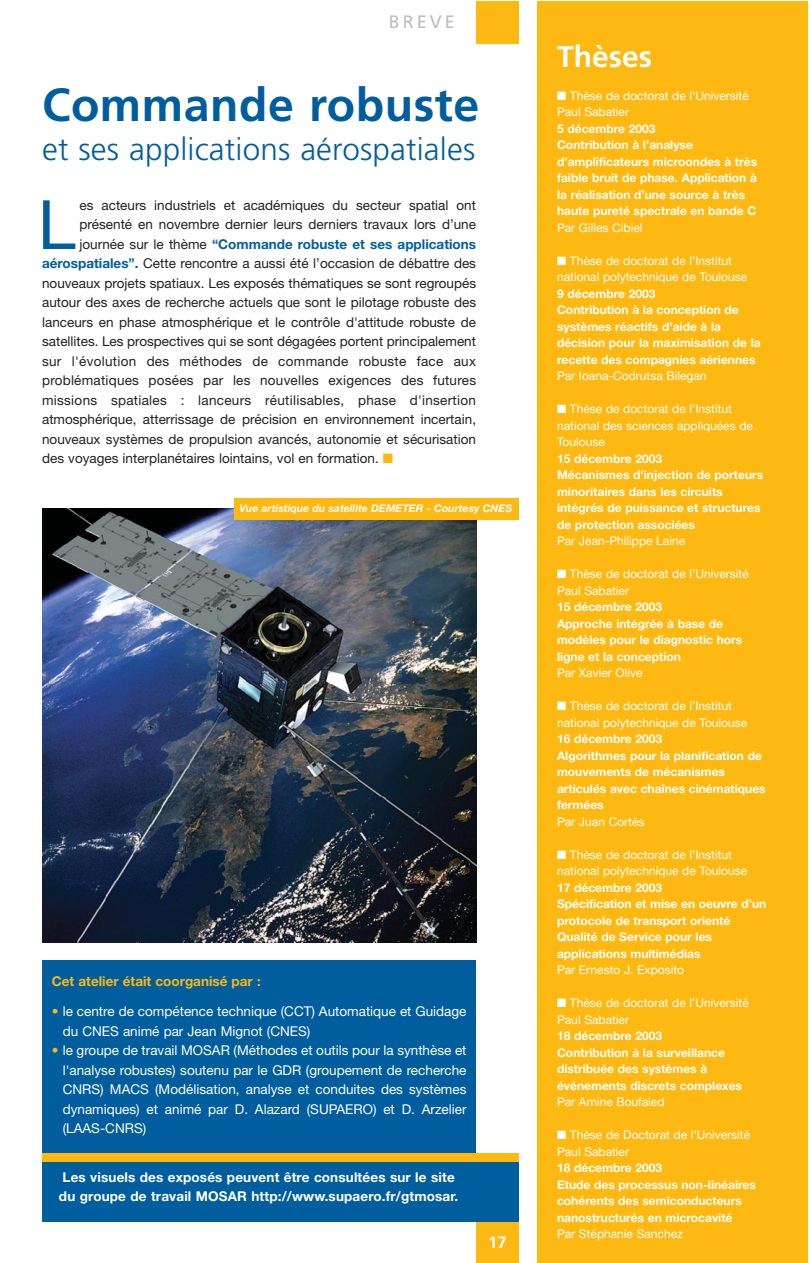
<style>
.page{position:relative;width:809px;height:1263px;background:#fff}
.page>*{position:absolute;margin:0;border:0;box-sizing:border-box;transform-origin:0 0}
.t1{font:68.1px "Helvetica Neue";color:#005e9e}
.t2{font:700 46.5px "Frutiger";letter-spacing:.01em;color:#005e9e}
.t3{font:300 31.5px "Frutiger";letter-spacing:.005em;color:#005e9e}
.t4{font:700 30px "Frutiger";color:#fff}
.t5{font:18px "Frutiger";letter-spacing:.165em;color:#bcbec0}
.t6{font:700 16.5px "Frutiger";color:#fff}
.t7{font:13.5px "Helvetica Neue";color:#231f1f}
.t8{font:13.5px/19.5px "Helvetica Neue";color:#fff}
.t9{font:13.5px "Helvetica Neue";letter-spacing:.02em;color:#231f1f}
.t10{font:700 13.5px/19.5px "Helvetica Neue";letter-spacing:.01em;color:#fff}
.t11{font:700 13.5px "Helvetica Neue";color:#005e9e}
.t12{font:700 13.5px "Helvetica Neue";color:#fdb812}
.t13{font:700 12px/16.5px "Helvetica Neue";color:#fff}
.t14{font:12px/16.5px "Helvetica Neue";color:#fff}
.t15{font:italic 700 10.5px "Helvetica Neue";color:#fff}
.s1{font-weight:400;color:#231f1f}
.s2{font-weight:700;color:#005e9e}
.s3{color:#fdb812}
</style>
<div class="page">
<div style="left:42px;top:961px;width:433px;height:208px;background:#005e9e"></div>
<div style="left:537px;top:2px;width:270px;height:1261px;background:#fdb812"></div>
<div style="left:476px;top:1222px;width:42px;height:41px;background:#fdb812"></div>
<div style="left:476px;top:2px;width:42px;height:42px;background:#fdb812"></div>
<img style="left:42px;top:508px;width:434px;height:434px">
<div style="left:42px;top:1158px;width:476px;height:64px;background:#005e9e"></div>
<div style="left:234px;top:498px;width:284px;height:21px;background:#fdb812"></div>
<div style="left:42px;top:1153px;width:476px;height:9px;background:#fdb812"></div>
<h3 class="t5" style="left:389px;top:14px;width:68px">BREVE</h3>
<h2 class="t2" style="left:42px;top:87px;width:439px">Commande robuste</h2>
<h3 class="t3" style="left:42px;top:137px;width:434px">et ses applications aérospatiales</h3>
<h1 class="t1" style="left:38px;top:200px;width:39px">L</h1>
<p class="t7" style="left:79px;top:200px;width:398px">es acteurs industriels et académiques du secteur spatial ont</p>
<p class="t7" style="left:79px;top:220px;width:398px">présenté en novembre dernier leurs derniers travaux lors d’une</p>
<p class="t11" style="left:79px;top:239px;width:398px"><span class="s1">journée sur le thème</span> “Commande robuste et ses applications</p>
<p class="t7" style="left:42px;top:259px;width:435px"><span class="s2">aérospatiales”.</span> Cette rencontre a aussi été l’occasion de débattre des</p>
<p class="t7" style="left:42px;top:278px;width:435px">nouveaux projets spatiaux. Les exposés thématiques se sont regroupés</p>
<p class="t7" style="left:42px;top:298px;width:435px">autour des axes de recherche actuels que sont le pilotage robuste des</p>
<p class="t7" style="left:42px;top:317px;width:435px">lanceurs en phase atmosphérique et le contrôle d'attitude robuste de</p>
<p class="t7" style="left:42px;top:337px;width:435px">satellites. Les prospectives qui se sont dégagées portent principalement</p>
<p class="t9" style="left:42px;top:356px;width:435px">sur l'évolution des méthodes de commande robuste face aux</p>
<p class="t9" style="left:42px;top:376px;width:435px">problématiques posées par les nouvelles exigences des futures</p>
<p class="t9" style="left:42px;top:395px;width:435px">missions spatiales : lanceurs réutilisables, phase d'insertion</p>
<p class="t7" style="left:42px;top:415px;width:435px">atmosphérique, atterrissage de précision en environnement incertain,</p>
<p class="t7" style="left:42px;top:434px;width:435px">nouveaux systèmes de propulsion avancés, autonomie et sécurisation</p>
<p class="t7" style="left:42px;top:454px;width:352px">des voyages interplanétaires lointains, vol en formation. <span class="s3">■</span></p>
<p class="t15" style="left:239px;top:505px;width:274px">Vue artistique du satellite DEMETER - Courtesy CNES</p>
<p class="t12" style="left:52px;top:977px;width:210px">Cet atelier était coorganisé par :</p>
<p class="t8" style="left:63px;top:1003px;width:405px;text-indent:-11px"><span class="s3">•</span> le centre de compétence technique (CCT) Automatique et Guidage du CNES animé par Jean Mignot (CNES)</p>
<p class="t8" style="left:63px;top:1042px;width:405px;text-align:justify;text-indent:-11px"><span class="s3">•</span> le groupe de travail MOSAR (Méthodes et outils pour la synthèse et l'analyse robustes) soutenu par le GDR (groupement de recherche CNRS) MACS (Modélisation, analyse et conduites des systèmes dynamiques) et animé par D. Alazard (SUPAERO) et D. Arzelier (LAAS-CNRS)</p>
<p class="t10" style="left:59px;top:1169px;width:401px">Les visuels des exposés peuvent être consultées sur le site du groupe de travail MOSAR http://www.supaero.fr/gtmosar.</p>
<h3 class="t6" style="left:488px;top:1235px;width:20px">17</h3>
<h3 class="t4" style="left:557px;top:44px;width:96px">Thèses</h3>
<p class="t14" style="left:557px;top:88px;width:193px">■ Thèse de doctorat de l’Université<br>Paul Sabatier</p>
<p class="t13" style="left:557px;top:121px;width:201px">5 décembre 2003<br>Contribution à l’analyse d’amplificateurs microondes à très faible bruit de phase. Application à la réalisation d’une source à très haute pureté spectrale en bande C</p>
<p class="t14" style="left:557px;top:220px;width:87px">Par Gilles Cibiel</p>
<p class="t14" style="left:557px;top:253px;width:192px">■ Thèse de doctorat de l’Institut national polytechnique de Toulouse</p>
<p class="t13" style="left:557px;top:286px;width:205px">9 décembre 2003<br>Contribution à la conception de systèmes réactifs d’aide à la décision pour la maximisation de la recette des compagnies aériennes</p>
<p class="t14" style="left:557px;top:369px;width:151px">Par Ioana-Codrutsa Bilegan</p>
<p class="t14" style="left:557px;top:402px;width:197px">■ Thèse de doctorat de l’Institut national des sciences appliquées de<br>Toulouse</p>
<p class="t13" style="left:557px;top:451px;width:208px">15 décembre 2003<br>Mécanismes d’injection de porteurs minoritaires dans les circuits intégrés de puissance et structures de protection associées</p>
<p class="t14" style="left:557px;top:534px;width:129px">Par Jean-Philippe Laine</p>
<p class="t14" style="left:557px;top:567px;width:193px">■ Thèse de doctorat de l’Université<br>Paul Sabatier</p>
<p class="t13" style="left:557px;top:600px;width:187px">15 décembre 2003<br>Approche intégrée à base de modèles pour le diagnostic hors ligne et la conception</p>
<p class="t14" style="left:557px;top:666px;width:87px">Par Xavier Olive</p>
<p class="t14" style="left:557px;top:699px;width:192px">■ Thèse de doctorat de l’Institut national polytechnique de Toulouse</p>
<p class="t13" style="left:557px;top:732px;width:210px">16 décembre 2003<br>Algorithmes pour la planification de mouvements de mécanismes articulés avec chaînes cinématiques fermées</p>
<p class="t14" style="left:557px;top:814px;width:89px">Par Juan Cortés</p>
<p class="t14" style="left:557px;top:847px;width:192px">■ Thèse de doctorat de l’Institut national polytechnique de Toulouse</p>
<p class="t13" style="left:557px;top:880px;width:211px">17 décembre 2003<br>Spécification et mise en oeuvre d’un protocole de transport orienté<br>Qualité de Service pour les applications multimédias</p>
<p class="t14" style="left:557px;top:963px;width:128px">Par Ernesto J. Exposito</p>
<p class="t14" style="left:557px;top:996px;width:193px">■ Thèse de doctorat de l’Université<br>Paul Sabatier</p>
<p class="t13" style="left:557px;top:1029px;width:186px">18 décembre 2003<br>Contribution à la surveillance distribuée des systèmes à événements discrets complexes</p>
<p class="t14" style="left:557px;top:1095px;width:109px">Par Amine Boufaied</p>
<p class="t14" style="left:557px;top:1128px;width:194px">■ Thèse de Doctorat de l’Université<br>Paul Sabatier</p>
<p class="t13" style="left:557px;top:1161px;width:200px">18 décembre 2003<br>Etude des processus non-linéaires cohérents des semiconducteurs nanostructurés en microcavité</p>
<p class="t14" style="left:557px;top:1227px;width:127px">Par Stéphanie Sanchez</p>
</div>
